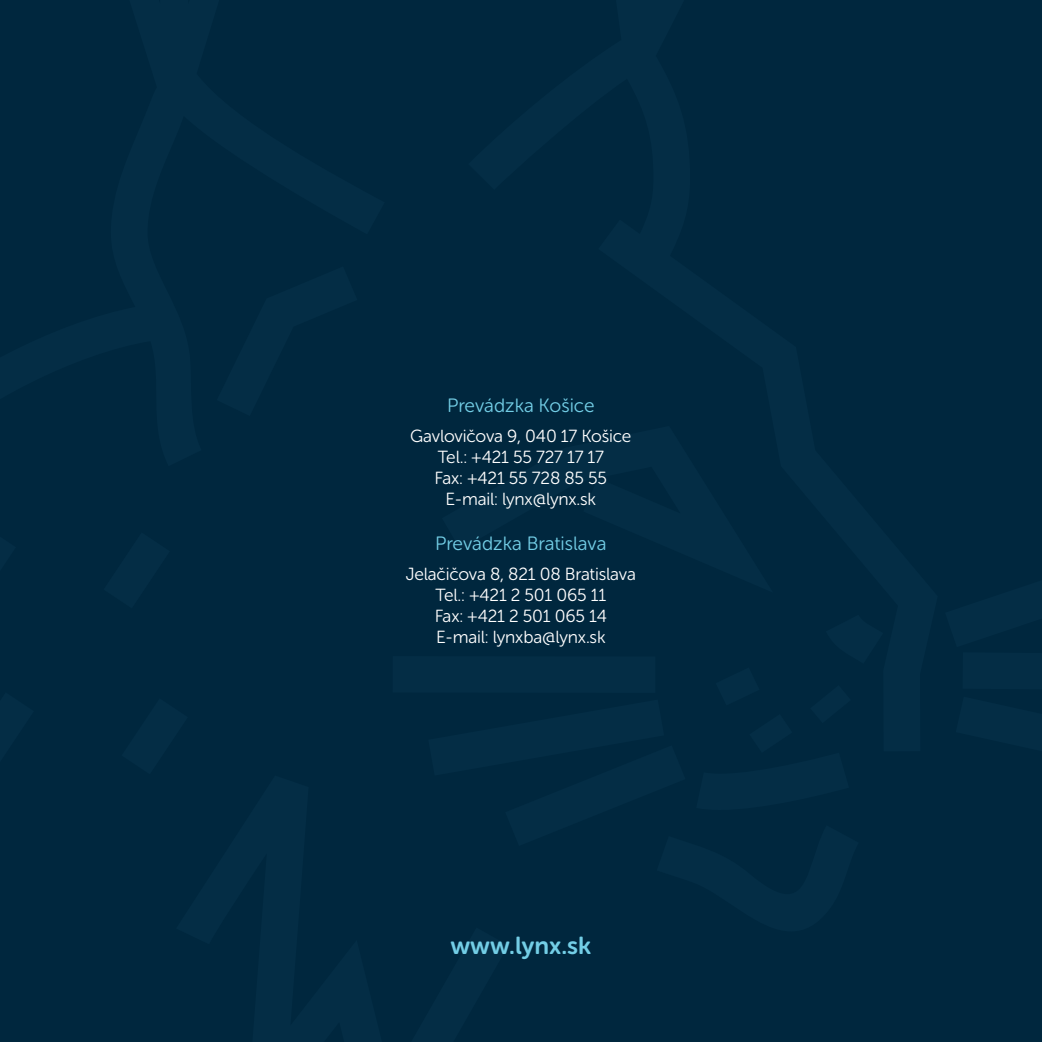
<style>
.page{position:relative;width:1042px;height:1042px;background:#00273e}
.page>*{position:absolute;margin:0;border:0;box-sizing:border-box;transform-origin:0 0}
.t1{font:24.5px "Museo Sans Rounded 700";color:#73cee6}
.t2{font:19.25px "Museo Sans Rounded 300";color:#73cee6}
.t3{font:17.5px/21px "Museo Sans Rounded 300";letter-spacing:-.01em;color:#fff;text-align:center}
</style>
<div class="page">
<div style="left:393px;top:656px;width:262px;height:37px;background:#042d45"></div>
<p class="t2" style="left:447px;top:395px;width:149px">Prevádzka Košice</p>
<p class="t3" style="left:410px;top:425px;width:223px">Gavlovičova 9, 040 17 Košice<br>Tel.: +421 55 727 17 17<br>Fax: +421 55 728 85 55<br>E-mail: lynx@lynx.sk</p>
<p class="t2" style="left:435px;top:533px;width:173px">Prevádzka Bratislava</p>
<p class="t3" style="left:406px;top:563px;width:232px">Jelačičova 8, 821 08 Bratislava<br>Tel.: +421 2 501 065 11<br>Fax: +421 2 501 065 14<br>E-mail: lynxba@lynx.sk</p>
<h1 class="t1" style="left:450px;top:931px;width:142px">www.lynx.sk</h1>
</div>
